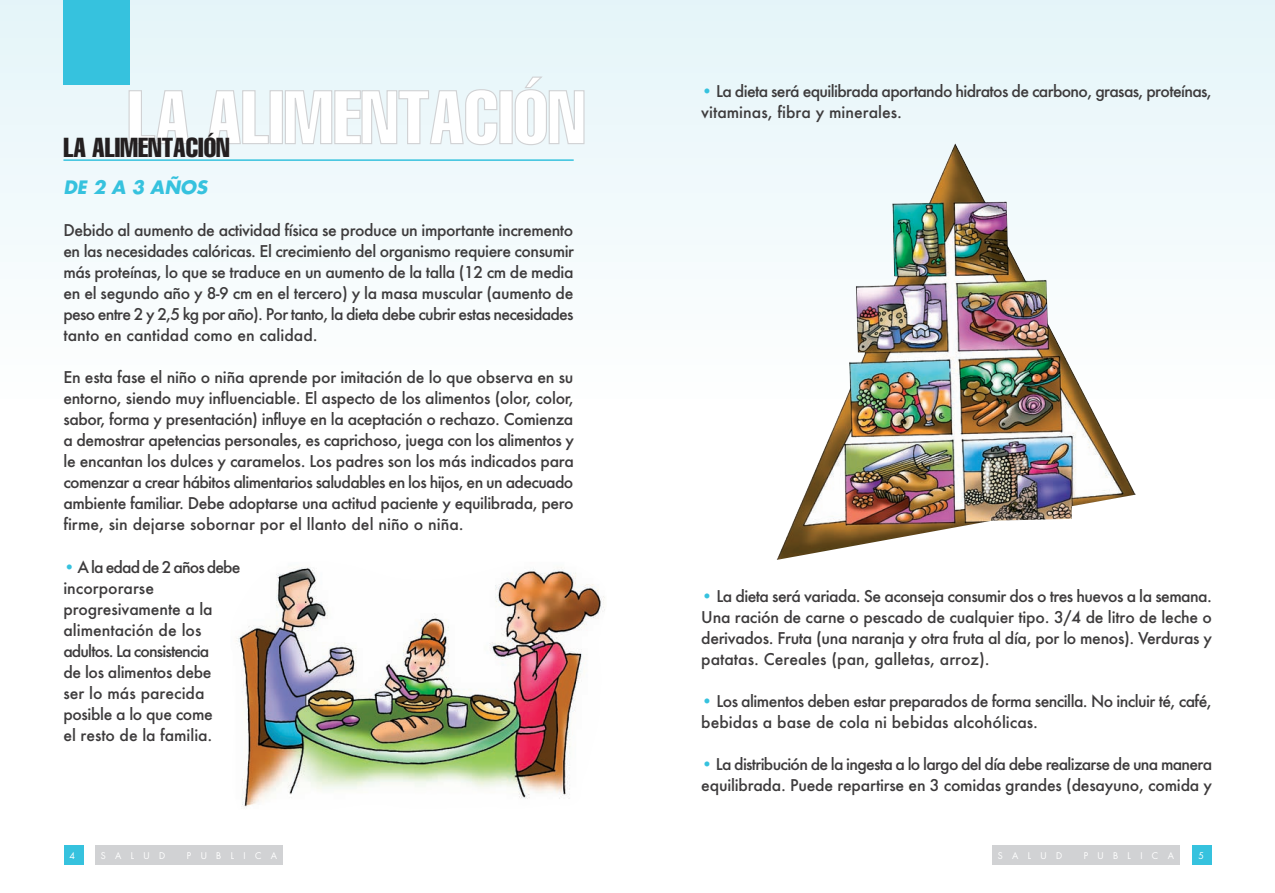
<style>
.page{position:relative;width:1275px;height:893px;background:#fff}
.page>*{position:absolute;margin:0;border:0;box-sizing:border-box;transform-origin:0 0}
.t1{font:extra-condensed 27px "Helvetica";color:#231f20}
.t2{font:italic 700 18px "Futura";color:#36c2de}
.t3{font:500 15.75px/21px "Futura";letter-spacing:-.015em;color:#3d3b3c;text-align:justify}
.t4{font:500 15.75px/21px "Futura";letter-spacing:-.045em;color:#3d3b3c}
.t5{font:500 15.75px/21px "Futura";letter-spacing:-.035em;color:#3d3b3c}
.t6{font:500 15.75px/21px "Futura";letter-spacing:-.04em;color:#3d3b3c}
.t7{font:9px "Futura";letter-spacing:1.04em;color:#fff}
.s1{color:#36c2de}
</style>
<div class="page">
<div style="left:0;top:0;width:1275px;height:404px;background:#f0f9fc"></div>
<div style="left:64px;top:845px;width:20px;height:19px;background:#36c2de"></div>
<div style="left:96px;top:845px;width:187px;height:19px;background:#d1d2d4"></div>
<div style="left:1192px;top:845px;width:19px;height:19px;background:#36c2de"></div>
<div style="left:992px;top:845px;width:188px;height:19px;background:#d1d2d4"></div>
<div style="left:63px;top:0;width:66px;height:85px;background:#36c2de"></div>
<svg style="left:128px;top:90px;width:61px;height:54px"></svg>
<svg style="left:207px;top:90px;width:62px;height:54px"></svg>
<div style="left:270px;top:91px;width:12px;height:52px;background:#fff"></div>
<div style="left:269px;top:90px;width:14px;height:54px;border:1px solid #d1d2d4"></div>
<svg style="left:284px;top:89px;width:214px;height:56px"></svg>
<div style="left:500px;top:91px;width:12px;height:52px;background:#fff"></div>
<div style="left:499px;top:90px;width:14px;height:54px;border:1px solid #d1d2d4"></div>
<svg style="left:514px;top:76px;width:71px;height:69px"></svg>
<hr style="left:63px;top:159px;width:511px;height:2px;background:#36c2de">
<img style="left:236px;top:567px;width:369px;height:240px">
<img style="left:776px;top:143px;width:359px;height:416px">
<h1 class="t1" style="left:63px;top:130px;width:168px">LA ALIMENTACIÓN</h1>
<p class="t2" style="left:63px;top:175px;width:149px">DE 2 A 3 AÑOS</p>
<p class="t3" style="left:63px;top:219px;width:512px">Debido al aumento de actividad física se produce un importante incremento en las necesidades calóricas. El crecimiento del organismo requiere consumir más proteínas, lo que se traduce en un aumento de la talla (12 cm de media en el segundo año y 8-9 cm en el tercero) y la masa muscular (aumento de peso entre 2 y 2,5 kg por año). Por tanto, la dieta debe cubrir estas necesidades tanto en cantidad como en calidad.</p>
<p class="t3" style="left:63px;top:366px;width:512px">En esta fase el niño o niña aprende por imitación de lo que observa en su entorno, siendo muy influenciable. El aspecto de los alimentos (olor, color, sabor, forma y presentación) influye en la aceptación o rechazo. Comienza a demostrar apetencias personales, es caprichoso, juega con los alimentos y le encantan los dulces y caramelos. Los padres son los más indicados para comenzar a crear hábitos alimentarios saludables en los hijos, en un adecuado ambiente familiar. Debe adoptarse una actitud paciente y equilibrada, pero firme, sin dejarse sobornar por el llanto del niño o niña.</p>
<p class="t3" style="left:63px;top:555px;width:179px;text-align:left"><span class="s1">•</span> A la edad de 2 años debe incorporarse progresivamente a la alimentación de los adultos. La consistencia<br>de los alimentos debe<br>ser lo más parecida posible a lo que come<br>el resto de la familia.</p>
<p class="t6" style="left:701px;top:81px;width:512px"><span class="s1">•</span> La dieta será equilibrada aportando hidratos de carbono, grasas, proteínas, vitaminas, fibra y minerales.</p>
<p class="t3" style="left:701px;top:585px;width:512px"><span class="s1">•</span> La dieta será variada. Se aconseja consumir dos o tres huevos a la semana.<br>Una ración de carne o pescado de cualquier tipo. 3/4 de litro de leche o derivados. Fruta (una naranja y otra fruta al día, por lo menos). Verduras y patatas. Cereales (pan, galletas, arroz).</p>
<p class="t5" style="left:701px;top:690px;width:512px"><span class="s1">•</span> Los alimentos deben estar preparados de forma sencilla. No incluir té, café, bebidas a base de cola ni bebidas alcohólicas.</p>
<p class="t4" style="left:701px;top:753px;width:512px"><span class="s1">•</span> La distribución de la ingesta a lo largo del día debe realizarse de una manera equilibrada. Puede repartirse en 3 comidas grandes (desayuno, comida y</p>
<p class="t7" style="left:70px;top:849px;width:7px">4</p>
<p class="t7" style="left:101px;top:849px;width:66px">SALUD</p>
<p class="t7" style="left:187px;top:849px;width:92px">PUBLICA</p>
<p class="t7" style="left:998px;top:849px;width:66px">SALUD</p>
<p class="t7" style="left:1084px;top:849px;width:92px">PUBLICA</p>
<p class="t7" style="left:1198px;top:849px;width:7px">5</p>
</div>
